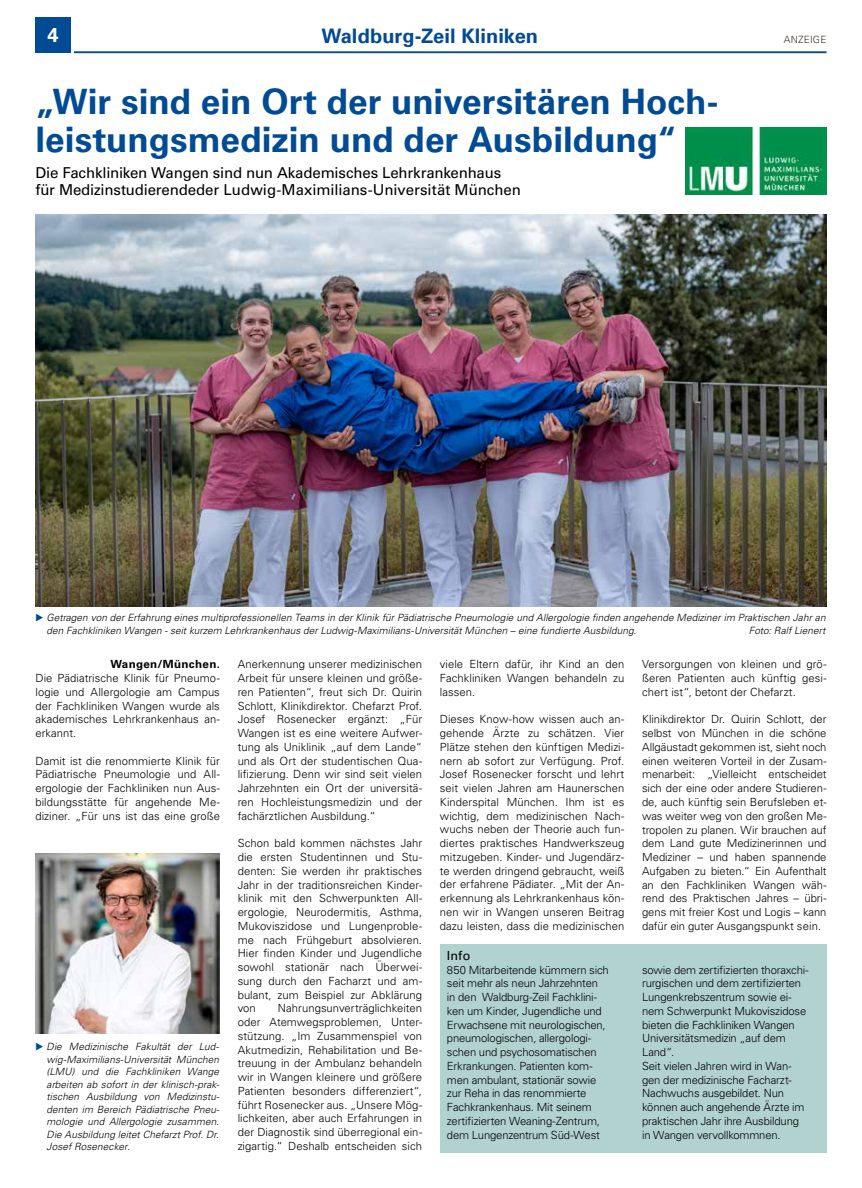
<style>
.page{position:relative;width:862px;height:1188px;background:#fff}
.page>*{position:absolute;margin:0;border:0;box-sizing:border-box;transform-origin:0 0}
.t1{font:700 35px/37.5px "Univers LT Std";color:#004b94}
.t2{font:700 20px "Univers Com 65";color:#004b94}
.t3{font:700 20px "Univers LT Std";color:#fff}
.t4{font:15px/16.2px "Univers LT Std";letter-spacing:-.01em;color:#000}
.t5{font:12.5px "Univers LT Std";color:#000}
.t6{font:300 11.25px/13.8px "Univers LT Std";letter-spacing:-.01em;color:#000;text-align:justify}
.t7{font:700 11.25px "Univers LT Std";letter-spacing:.025em;color:#000}
.t8{font:italic 300 10px/12.5px "Univers LT Std";letter-spacing:.01em;color:#000;text-align:justify}
.t9{font:300 10px "Univers LT Std";letter-spacing:.015em;color:#3b342b}
</style>
<div class="page">
<hr style="left:74px;top:51px;width:752px;height:2px;background:#004b94">
<div style="left:35px;top:18px;width:36px;height:35px;background:#004b94"></div>
<img style="left:685px;top:128px;width:141px;height:67px">
<img style="left:35px;top:853px;width:185px;height:180px">
<img style="left:35px;top:214px;width:791px;height:392px">
<div style="left:439px;top:943px;width:387px;height:208px;background:#b2d2cf"></div>
<h2 class="t3" style="left:48px;top:23px;width:13px">4</h2>
<p class="t9" style="left:783px;top:33px;width:44px">ANZEIGE</p>
<h2 class="t2" style="left:321px;top:24px;width:218px">Waldburg-Zeil Kliniken</h2>
<h1 class="t1" style="left:35px;top:83px;width:681px">„Wir sind ein Ort der universitären Hoch&shy;leistungsmedizin und der Ausbildung“</h1>
<h3 class="t4" style="left:35px;top:165px;width:487px">Die Fachkliniken Wangen sind nun Akademisches Lehrkrankenhaus für Medizinstudierendeder Ludwig-Maximilians-Universität München</h3>
<p class="t8" style="left:47px;top:611px;width:780px">Getragen von der Erfahrung eines multiprofessionellen Teams in der Klinik für Pädiatrische Pneumologie und Allergologie finden angehende Mediziner im Praktischen Jahr an den Fachkliniken Wangen - seit kurzem Lehrkrankenhaus der Ludwig-Maximilians-Universität München – eine fundierte Ausbildung.</p>
<p class="t8" style="left:748px;top:624px;width:78px">Foto: Ralf Lienert</p>
<p class="t6" style="left:641px;top:657px;width:186px">Versorgungen von kleinen und grö&shy;ßeren Patienten auch künftig gesi&shy;chert ist“, betont der Chefarzt.</p>
<p class="t6" style="left:641px;top:712px;width:186px">Klinikdirektor Dr. Quirin Schlott, der selbst von München in die schöne Allgäustadt gekommen ist, sieht noch einen weiteren Vorteil in der Zusam&shy;menarbeit: „Vielleicht entscheidet sich der eine oder andere Studieren&shy;de, auch künftig sein Berufsleben et&shy;was weiter weg von den großen Me&shy;tropolen zu planen. Wir brauchen auf dem Land gute Medizinerinnen und Mediziner – und haben spannende Aufgaben zu bieten.“ Ein Aufenthalt an den Fachkliniken Wangen wäh&shy;rend des Praktischen Jahres – übri&shy;gens mit freier Kost und Logis – kann dafür ein guter Ausgangspunkt sein.</p>
<p class="t6" style="left:439px;top:657px;width:186px">viele Eltern dafür, ihr Kind an den Fachkliniken Wangen behandeln zu lassen.</p>
<p class="t6" style="left:439px;top:712px;width:186px">Dieses Know-how wissen auch an&shy;gehende Ärzte zu schätzen. Vier Plätze stehen den künftigen Medizi&shy;nern ab sofort zur Verfügung. Prof.<br>Josef Rosenecker forscht und lehrt seit vielen Jahren am Haunerschen Kinderspital München. Ihm ist es wichtig, dem medizinischen Nach&shy;wuchs neben der Theorie auch fun&shy;diertes praktisches Handwerkszeug mitzugeben. Kinder- und Jugendärz&shy;te werden dringend gebraucht, weiß der erfahrene Pädiater. „Mit der An&shy;erkennung als Lehrkrankenhaus kön&shy;nen wir in Wangen unseren Beitrag dazu leisten, dass die medizinischen</p>
<p class="t5" style="left:446px;top:947px;width:25px">Info</p>
<p class="t6" style="left:446px;top:962px;width:163px;text-align:left">850 Mitarbeitende kümmern sich seit mehr als neun Jahrzehnten in den Waldburg-Zeil Fachklini&shy;ken um Kinder, Jugendliche und<br>Erwachsene mit neurologischen, pneumologischen, allergologi&shy;schen und psychosomatischen<br>Erkrankungen. Patienten kom&shy;men ambulant, stationär sowie zur Reha in das renommierte<br>Fachkrankenhaus. Mit seinem zertifizierten Weaning-Zentrum, dem Lungenzentrum Süd-West</p>
<p class="t6" style="left:641px;top:962px;width:168px;text-align:left">sowie dem zertifizierten thoraxchi&shy;rurgischen und dem zertifizierten<br>Lungenkrebszentrum sowie ei&shy;nem Schwerpunkt Mukoviszidose bieten die Fachkliniken Wangen<br>Universitätsmedizin „auf dem<br>Land“.<br>Seit vielen Jahren wird in Wan&shy;gen der medizinische Facharzt-<br>Nachwuchs ausgebildet. Nun können auch angehende Ärzte im praktischen Jahr ihre Ausbildung in Wangen vervollkommnen.</p>
<p class="t6" style="left:237px;top:657px;width:186px">Anerkennung unserer medizinischen Arbeit für unsere kleinen und größe&shy;ren Patienten“, freut sich Dr. Quirin Schlott, Klinikdirektor. Chefarzt Prof.<br>Josef Rosenecker ergänzt: „Für Wangen ist es eine weitere Aufwer&shy;tung als Uniklinik „auf dem Lande“ und als Ort der studentischen Qua&shy;lifizierung. Denn wir sind seit vielen Jahrzehnten ein Ort der universitä&shy;ren Hochleistungsmedizin und der fachärztlichen Ausbildung.“</p>
<p class="t6" style="left:237px;top:836px;width:186px">Schon bald kommen nächstes Jahr die ersten Studentinnen und Stu&shy;denten: Sie werden ihr praktisches Jahr in der traditionsreichen Kinder&shy;klinik mit den Schwerpunkten All&shy;ergologie, Neurodermitis, Asthma, Mukoviszidose und Lungenproble&shy;me nach Frühgeburt absolvieren.<br>Hier finden Kinder und Jugendliche sowohl stationär nach Überwei&shy;sung durch den Facharzt und am&shy;bulant, zum Beispiel zur Abklärung von</p>
<p class="t7" style="left:110px;top:657px;width:111px">Wangen/München.</p>
<p class="t6" style="left:35px;top:671px;width:186px">Die Pädiatrische Klinik für Pneumo&shy;logie und Allergologie am Campus der Fachkliniken Wangen wurde als akademisches Lehrkrankenhaus an&shy;erkannt.</p>
<p class="t6" style="left:35px;top:753px;width:186px">Damit ist die renommierte Klinik für Pädiatrische Pneumologie und All&shy;ergologie der Fachkliniken nun Aus&shy;bildungsstätte für angehende Me&shy;diziner. „Für uns ist das eine große</p>
<p class="t6" style="left:237px;top:1001px;width:186px;text-indent:40px">Nahrungsunverträglichkeiten oder Atemwegsproblemen, Unter&shy;stützung. „Im Zusammenspiel von Akutmedizin, Rehabilitation und Be&shy;treuung in der Ambulanz behandeln wir in Wangen kleinere und größere Patienten besonders differenziert“, führt Rosenecker aus. „Unsere Mög&shy;lichkeiten, aber auch Erfahrungen in der Diagnostik sind überregional ein&shy;zigartig.“ Deshalb entscheiden sich</p>
<p class="t8" style="left:47px;top:1039px;width:174px">Die Medizinische Fakultät der Lud&shy;wig-Maximilians-Universität München (LMU) und die Fachkliniken Wange arbeiten ab sofort in der klinisch-prak&shy;tischen Ausbildung von Medizinstu&shy;denten im Bereich Pädiatrische Pneu&shy;mologie und Allergologie zusammen.<br>Die Ausbildung leitet Chefarzt Prof. Dr.<br>Josef Rosenecker.</p>
</div>
